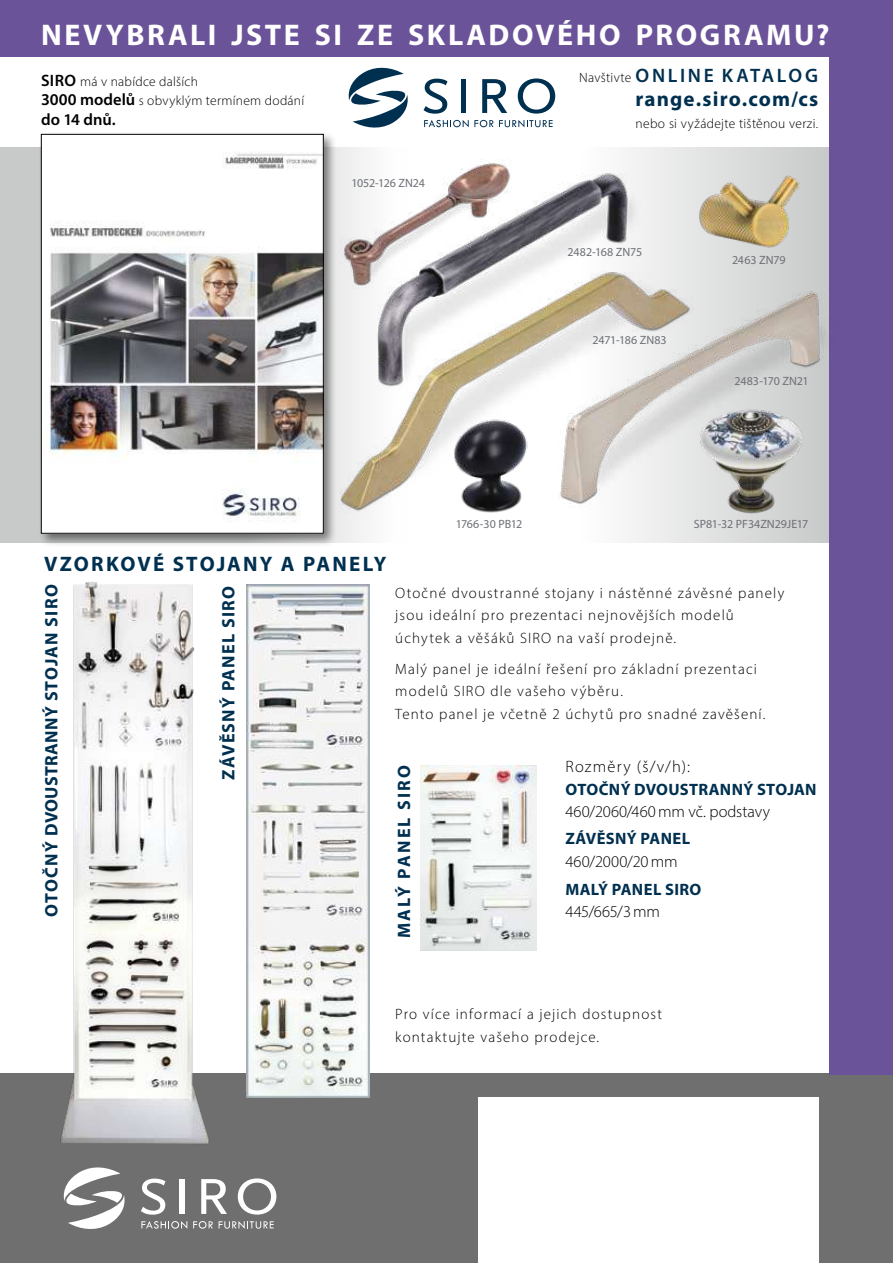
<style>
.page{position:relative;width:893px;height:1263px;background:#fff}
.page>*{position:absolute;margin:0;border:0;box-sizing:border-box;transform-origin:0 0}
.t1{font:700 30px "Myriad Pro";letter-spacing:.085em;color:#fff}
.t2{font:700 21px "Myriad Pro";letter-spacing:.085em;color:#003050}
.t3{font:700 21px "Myriad Pro";letter-spacing:.055em;color:#003050}
.t4{font:600 19.5px "Myriad Pro";letter-spacing:.135em;color:#003050}
.t5{font:700 18px "Myriad Pro";letter-spacing:.065em;color:#003050}
.t6{font:700 18px "Myriad Pro";letter-spacing:.115em;color:#003050}
.t7{font:300 16.5px "Myriad Pro";letter-spacing:.005em;color:#000}
.t8{font:700 16.5px "Myriad Pro";letter-spacing:.02em;color:#003050}
.t9{font:300 16.5px "Myriad Pro";letter-spacing:.075em;color:#000}
.t10{font:600 16.5px "Myriad Pro";letter-spacing:-.005em;color:#000}
.t11{font:300 15px/22.5px "Myriad Pro";letter-spacing:.075em;color:#000}
.t12{font:300 13.5px/19.5px "Myriad Pro";letter-spacing:.02em;color:#000}
.t13{font:12px "Myriad Pro";letter-spacing:-.01em;color:#6d7076}
.t14{font:12px "Myriad Pro";letter-spacing:-.03em;color:#6d7076}
.s1{font-weight:600;font-size:16.5px}
.s2{font-weight:300;font-size:13.5px;color:#000}
</style>
<div class="page">
<div style="left:0;top:1074px;width:893px;height:189px;background:#6f6f6f"></div>
<div style="left:0;top:0;width:859px;height:56px;background:#6b539a"></div>
<div style="left:0;top:147px;width:408px;height:396px;background:#c8c9c9"></div>
<div style="left:581px;top:147px;width:249px;height:396px;background:linear-gradient(to right,#fefefe,#c8c9c9)"></div>
<div style="left:830px;top:0;width:63px;height:1075px;background:#6b539a"></div>
<img style="left:24px;top:582px;width:209px;height:562px">
<img style="left:247px;top:584px;width:122px;height:514px">
<img style="left:421px;top:765px;width:115px;height:186px">
<div style="left:38px;top:131px;width:300px;height:416px;background:#000;opacity:.47"></div>
<img style="left:43px;top:136px;width:278px;height:395px">
<img style="left:339px;top:159px;width:12px;height:96px">
<img style="left:716px;top:283px;width:114px;height:246px">
<img style="left:351px;top:147px;width:305px;height:108px">
<img style="left:716px;top:401px;width:99px;height:125px">
<img style="left:693px;top:173px;width:112px;height:78px">
<img style="left:313px;top:255px;width:403px;height:278px">
<div style="left:478px;top:1097px;width:340px;height:166px;background:#fff"></div>
<svg style="left:141px;top:1221px;width:46px;height:8px"></svg>
<svg style="left:193px;top:1221px;width:20px;height:8px"></svg>
<svg style="left:219px;top:1221px;width:55px;height:8px"></svg>
<div style="left:180px;top:1179px;width:5px;height:35px;background:#fff"></div>
<svg style="left:238px;top:1178px;width:38px;height:36px"></svg>
<svg style="left:201px;top:1179px;width:26px;height:35px"></svg>
<svg style="left:141px;top:1178px;width:25px;height:37px"></svg>
<svg style="left:63px;top:1167px;width:62px;height:62px"></svg>
<svg style="left:424px;top:120px;width:129px;height:7px"></svg>
<div style="left:461px;top:79px;width:5px;height:34px;background:#003050"></div>
<svg style="left:518px;top:78px;width:37px;height:36px"></svg>
<svg style="left:482px;top:79px;width:25px;height:34px"></svg>
<svg style="left:423px;top:79px;width:24px;height:35px"></svg>
<svg style="left:348px;top:67px;width:60px;height:61px"></svg>
<h1 class="t1" style="left:41px;top:16px;width:790px">NEVYBRALI JSTE SI ZE SKLADOVÉHO PROGRAMU?</h1>
<p class="t12" style="left:41px;top:71px;width:265px"><span class="s1">SIRO</span> má v nabídce dalších<br><span class="s1">3000 modelů</span> s obvyklým termínem dodání</p>
<p class="t10" style="left:41px;top:108px;width:76px">do 14 dnů.</p>
<p class="t13" style="left:351px;top:175px;width:75px">1052-126 ZN24</p>
<h3 class="t4" style="left:579px;top:63px;width:240px"><span class="s2">Navštivte</span> ONLINE KATALOG</h3>
<h2 class="t3" style="left:636px;top:85px;width:184px">range.siro.com/cs</h2>
<p class="t12" style="left:636px;top:113px;width:184px">nebo si vyžádejte tištěnou verzi.</p>
<p class="t13" style="left:568px;top:244px;width:76px">2482-168 ZN75</p>
<p class="t13" style="left:593px;top:333px;width:76px">2471-186 ZN83</p>
<p class="t13" style="left:732px;top:252px;width:55px">2463 ZN79</p>
<p class="t13" style="left:734px;top:374px;width:76px">2483-170 ZN21</p>
<h2 class="t2" style="left:44px;top:550px;width:344px">VZORKOVÉ STOJANY A PANELY</h2>
<p class="t14" style="left:456px;top:516px;width:68px">1766-30 PB12</p>
<p class="t13" style="left:694px;top:516px;width:116px">SP81-32 PF34ZN29JE17</p>
<p class="t5" style="left:40px;top:917px;width:334px;rotate:-90deg">OTOČNÝ DVOUSTRANNÝ STOJAN SIRO</p>
<p class="t11" style="left:395px;top:581px;width:390px">Otočné dvoustranné stojany i nástěnné závěsné panely jsou ideální pro prezentaci nejnovějších modelů úchytek a věšáků SIRO na vaší prodejně.</p>
<p class="t5" style="left:217px;top:780px;width:196px;rotate:-90deg">ZÁVĚSNÝ PANEL SIRO</p>
<p class="t11" style="left:395px;top:657px;width:372px">Malý panel je ideální řešení pro základní prezentaci modelů SIRO dle vašeho výběru.<br>Tento panel je včetně 2 úchytů pro snadné zavěšení.</p>
<p class="t9" style="left:565px;top:757px;width:126px">Rozměry (š/v/h):</p>
<p class="t8" style="left:565px;top:778px;width:253px">OTOČNÝ DVOUSTRANNÝ STOJAN</p>
<p class="t7" style="left:565px;top:802px;width:206px">460/2060/460mm vč. podstavy</p>
<p class="t8" style="left:565px;top:828px;width:126px">ZÁVĚSNÝ PANEL</p>
<p class="t7" style="left:565px;top:851px;width:114px">460/2000/20mm</p>
<p class="t8" style="left:565px;top:878px;width:138px">MALÝ PANEL SIRO</p>
<p class="t7" style="left:565px;top:902px;width:96px">445/665/3mm</p>
<p class="t6" style="left:392px;top:938px;width:174px;rotate:-90deg">MALÝ PANEL SIRO</p>
<p class="t11" style="left:395px;top:1003px;width:268px">Pro více informací a jejich dostupnost kontaktujte vašeho prodejce.</p>
</div>
